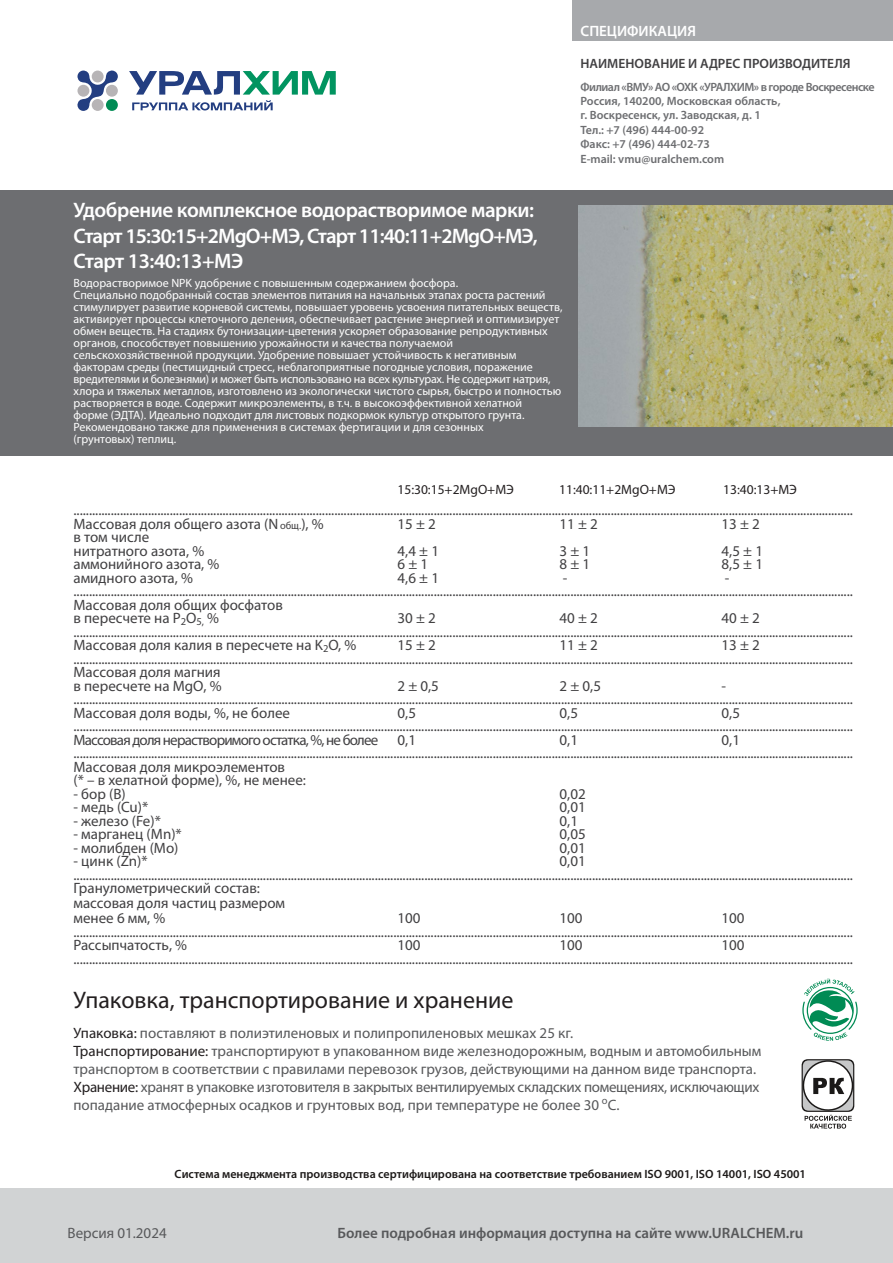
<style>
.page{position:relative;width:893px;height:1263px;background:#fff}
.page>*{position:absolute;margin:0;border:0;box-sizing:border-box;transform-origin:0 0}
.t1{font:24px "Myriad Pro";color:#231f20}
.t2{font:600 21px/25.2px "Myriad Pro";letter-spacing:-.025em;color:#fff}
.t3{font:15px/13.5px "Myriad Pro";color:#414042}
.t4{font:15px/18px "Myriad Pro";color:#58595b}
.t5{font:15px/13.5px "Myriad Pro";letter-spacing:-.055em;color:#414042}
.t6{font:600 15px "Myriad Pro";color:#58595b}
.t7{font:600 15px "Myriad Pro";color:#fff}
.t8{font:13.5px "Myriad Pro";color:#231f20}
.t9{font:600 13.5px "Myriad Pro";color:#414042}
.t10{font:12px/12px "Myriad Pro";color:#fff}
.t11{font:600 12px/14.4px "Myriad Pro";color:#6d6e71}
.t12{font:600 12px "Myriad Pro";color:#1c1918}
.s1{font-size:10.5px}
.s2{color:#231f20}
</style>
<div class="page">
<div style="left:573px;top:0;width:320px;height:40px;background:#a7a9ac"></div>
<div style="left:0;top:1188px;width:893px;height:75px;background:#d1d3d4"></div>
<div style="left:0;top:191px;width:893px;height:265px;background:#6d6e71"></div>
<img style="left:578px;top:206px;width:315px;height:220px">
<svg style="left:802px;top:978px;width:56px;height:63px"></svg>
<svg style="left:802px;top:1059px;width:52px;height:53px"></svg>
<svg style="left:801px;top:1060px;width:52px;height:68px"></svg>
<svg style="left:77px;top:70px;width:41px;height:41px"></svg>
<svg style="left:129px;top:71px;width:207px;height:39px"></svg>
<p class="t7" style="left:580px;top:21px;width:117px">СПЕЦИФИКАЦИЯ</p>
<h2 class="t2" style="left:74px;top:197px;width:466px">Удобрение комплексное водорастворимое марки:<br>Старт 15:30:15+2MgO+МЭ, Старт 11:40:11+2MgO+МЭ,<br>Старт 13:40:13+МЭ</h2>
<p class="t10" style="left:74px;top:277px;width:490px">Водорастворимое NPK удобрение с повышенным содержанием фосфора.<br>Специально подобранный состав элементов питания на начальных этапах роста растений стимулирует развитие корневой системы, повышает уровень усвоения питательных веществ, активирует процессы клеточного деления, обеспечивает растение энергией и оптимизирует обмен веществ. На стадиях бутонизации-цветения ускоряет образование репродуктивных органов, способствует повышению урожайности и качества получаемой сельскохозяйственной продукции. Удобрение повышает устойчивость к негативным факторам среды (пестицидный стресс, неблагоприятные погодные условия, поражение вредителями и болезнями) и может быть использовано на всех культурах. Не содержит натрия, хлора и тяжелых металлов, изготовлено из экологически чистого сырья, быстро и полностью растворяется в воде. Содержит микроэлементы, в т.ч. в высокоэффективной хелатной<br>форме (ЭДТА). Идеально подходит для листовых подкормок культур открытого грунта.<br>Рекомендовано также для применения в системах фертигации и для сезонных<br>(грунтовых) теплиц.</p>
<p class="t9" style="left:580px;top:55px;width:272px">НАИМЕНОВАНИЕ И АДРЕС ПРОИЗВОДИТЕЛЯ</p>
<p class="t11" style="left:580px;top:79px;width:296px">Филиал «ВМУ» АО «ОХК «УРАЛХИМ» в городе Воскресенске Россия, 140200, Московская область,<br>г. Воскресенск, ул. Заводская, д. 1<br>Тел.: +7 (496) 444-00-92<br>Факс: +7 (496) 444-02-73<br>E-mail: vmu@uralchem.com</p>
<p class="t8" style="left:397px;top:481px;width:118px">15:30:15+2MgO+МЭ</p>
<p class="t8" style="left:559px;top:481px;width:118px">11:40:11+2MgO+МЭ</p>
<p class="t8" style="left:723px;top:481px;width:75px">13:40:13+МЭ</p>
<p class="t3" style="left:74px;top:503px;width:781px">...........................................................................................................................................................................................................................................................<br>Массовая доля общего азота (N <span class="s1">общ.</span>), %</p>
<p class="t3" style="left:397px;top:517px;width:40px">15 ± 2</p>
<p class="t3" style="left:560px;top:517px;width:40px">11 ± 2</p>
<p class="t3" style="left:721px;top:517px;width:40px">13 ± 2</p>
<p class="t3" style="left:73px;top:530px;width:132px">в том числе нитратного азота, %</p>
<p class="t3" style="left:398px;top:544px;width:43px">4,4 ± 1</p>
<p class="t3" style="left:560px;top:544px;width:32px">3 ± 1</p>
<p class="t3" style="left:722px;top:544px;width:43px">4,5 ± 1</p>
<p class="t3" style="left:73px;top:557px;width:147px">аммонийного азота, %</p>
<p class="t3" style="left:397px;top:557px;width:32px">6 ± 1</p>
<p class="t3" style="left:560px;top:557px;width:32px">8 ± 1</p>
<p class="t3" style="left:722px;top:557px;width:43px">8,5 ± 1</p>
<p class="t3" style="left:73px;top:571px;width:121px">амидного азота, %</p>
<p class="t3" style="left:398px;top:571px;width:43px">4,6 ± 1</p>
<p class="t3" style="left:563px;top:571px;width:6px">-</p>
<p class="t3" style="left:73px;top:571px;width:781px;text-indent:651px">- ...........................................................................................................................................................................................................................................................<br>Массовая доля общих фосфатов<br>в пересчете на P<sub>2</sub>O<sub>5,</sub> %</p>
<p class="t3" style="left:73px;top:611px;width:781px;text-indent:648px">40 ± 2 ...........................................................................................................................................................................................................................................................<br>Массовая доля калия в пересчете на K<sub>2</sub>O, %</p>
<p class="t3" style="left:397px;top:611px;width:40px">30 ± 2</p>
<p class="t3" style="left:560px;top:611px;width:40px">40 ± 2</p>
<p class="t3" style="left:73px;top:638px;width:781px;text-indent:648px">13 ± 2 ...........................................................................................................................................................................................................................................................<br>Массовая доля магния<br>в пересчете на MgO, %</p>
<p class="t3" style="left:397px;top:638px;width:40px">15 ± 2</p>
<p class="t3" style="left:559px;top:638px;width:40px">11 ± 2</p>
<p class="t3" style="left:397px;top:679px;width:43px">2 ± 0,5</p>
<p class="t3" style="left:559px;top:679px;width:43px">2 ± 0,5</p>
<p class="t3" style="left:73px;top:679px;width:781px;text-indent:648px">- ...........................................................................................................................................................................................................................................................<br>Массовая доля воды, %, не более</p>
<p class="t5" style="left:73px;top:706px;width:781px;text-indent:648px">0,5 ...........................................................................................................................................................................................................................................................<br>Массовая доля нерастворимого остатка, %, не более</p>
<p class="t3" style="left:398px;top:706px;width:20px">0,5</p>
<p class="t3" style="left:560px;top:706px;width:20px">0,5</p>
<p class="t3" style="left:73px;top:733px;width:781px;text-indent:648px">0,1 ...........................................................................................................................................................................................................................................................<br>Массовая доля микроэлементов<br>(* – в хелатной форме), %, не менее:</p>
<p class="t3" style="left:73px;top:787px;width:54px">- бор (B)</p>
<p class="t3" style="left:560px;top:787px;width:28px">0,02</p>
<p class="t3" style="left:73px;top:800px;width:76px">- медь (Cu)*</p>
<p class="t3" style="left:559px;top:800px;width:28px">0,01</p>
<p class="t3" style="left:73px;top:814px;width:89px">- железо (Fe)*</p>
<p class="t3" style="left:559px;top:814px;width:20px">0,1</p>
<p class="t3" style="left:73px;top:827px;width:110px">- марганец (Mn)*</p>
<p class="t3" style="left:560px;top:827px;width:28px">0,05</p>
<p class="t3" style="left:73px;top:841px;width:107px">- молибден (Mo)</p>
<p class="t3" style="left:559px;top:841px;width:28px">0,01</p>
<p class="t3" style="left:73px;top:854px;width:76px">- цинк (Zn)*</p>
<p class="t3" style="left:398px;top:733px;width:20px">0,1</p>
<p class="t3" style="left:560px;top:733px;width:20px">0,1</p>
<p class="t3" style="left:73px;top:854px;width:781px;text-indent:486px">0,01 ...........................................................................................................................................................................................................................................................<br>Гранулометрический состав:</p>
<p class="t3" style="left:73px;top:896px;width:213px;line-height:15px">массовая доля частиц размером менее 6 мм, %</p>
<p class="t3" style="left:73px;top:911px;width:781px;text-indent:648px">100 ...........................................................................................................................................................................................................................................................<br>Рассыпчатость, %</p>
<p class="t3" style="left:397px;top:911px;width:25px">100</p>
<p class="t3" style="left:559px;top:911px;width:25px">100</p>
<p class="t3" style="left:73px;top:938px;width:781px;text-indent:648px">100 ...........................................................................................................................................................................................................................................................</p>
<h1 class="t1" style="left:74px;top:985px;width:441px">Упаковка, транспортирование и хранение</h1>
<p class="t4" style="left:74px;top:1023px;width:689px"><span class="s2">Упаковка:</span> поставляют в полиэтиленовых и полипропиленовых мешках 25 кг.<br><span class="s2">Транспортирование:</span> транспортируют в упакованном виде железнодорожным, водным и автомобильным транспортом в соответствии с правилами перевозок грузов, действующими на данном виде транспорта.<br><span class="s2">Хранение:</span> хранят в упаковке изготовителя в закрытых вентилируемых складских помещениях, исключающих попадание атмосферных осадков и грунтовых вод, при температуре не более 30 <sup>o</sup>С.</p>
<p class="t3" style="left:397px;top:938px;width:25px">100</p>
<p class="t3" style="left:559px;top:938px;width:25px">100</p>
<p class="t12" style="left:175px;top:1166px;width:633px">Система менеджмента производства сертифицирована на соответствие требованием ISO 9001, ISO 14001, ISO 45001</p>
<p class="t4" style="left:68px;top:1223px;width:101px">Версия 01.2024</p>
<p class="t6" style="left:338px;top:1223px;width:467px">Более подробная информация доступна на сайте www.URALCHEM.ru</p>
</div>
